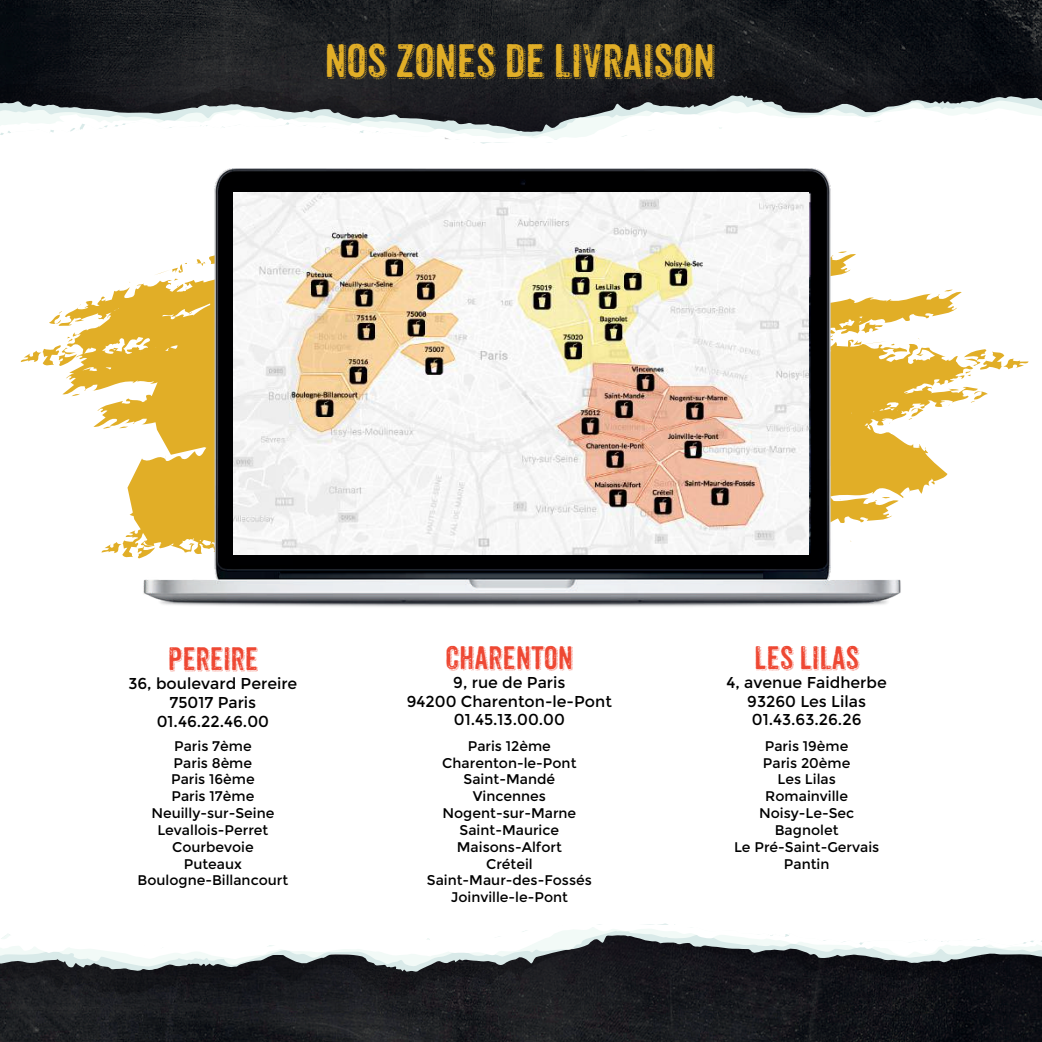
<style>
.page{position:relative;width:1042px;height:1042px;background:#fff}
.page>*{position:absolute;margin:0;border:0;box-sizing:border-box;transform-origin:0 0}
.t1{font:45.5px "Anodyne Combined";color:#e1ae27}
.t2{font:31.5px "Anodyne Combined";color:#ee4833}
.t3{font:15.75px/18.9px "Montserrat";color:#000;text-align:center}
.t4{font:14px/16.8px "Montserrat";color:#000;text-align:center}
</style>
<div class="page">
<svg style="left:0;top:0;width:1042px;height:70px"></svg>
<svg style="left:0;top:70px;width:1042px;height:25px;fill:#1a1b20"></svg>
<svg style="left:0;top:95px;width:1042px;height:49px;fill:#1a1b1f"></svg>
<svg style="left:0;top:100px;width:1042px;height:43px"></svg>
<svg style="left:0;top:997px;width:1042px;height:45px"></svg>
<svg style="left:0;top:972px;width:1042px;height:25px;fill:#17181c"></svg>
<svg style="left:0;top:923px;width:1042px;height:49px;fill:#16171b"></svg>
<svg style="left:0;top:924px;width:1042px;height:43px"></svg>
<svg style="left:59px;top:282px;width:919px;height:277px"></svg>
<svg style="left:963px;top:349px;width:65px;height:27px"></svg>
<svg style="left:967px;top:389px;width:21px;height:13px"></svg>
<svg style="left:103px;top:426px;width:9px;height:3px"></svg>
<svg style="left:905px;top:407px;width:18px;height:13px"></svg>
<svg style="left:119px;top:422px;width:16px;height:6px"></svg>
<svg style="left:938px;top:290px;width:15px;height:6px"></svg>
<svg style="left:21px;top:337px;width:56px;height:31px"></svg>
<svg style="left:49px;top:311px;width:18px;height:14px"></svg>
<img style="left:141px;top:168px;width:761px;height:439px">
<img style="left:234px;top:193px;width:574px;height:361px">
<h1 class="t1" style="left:324px;top:33px;width:392px">NOS ZONES DE LIVRAISON</h1>
<h2 class="t2" style="left:168px;top:640px;width:92px">PEREIRE</h2>
<p class="t3" style="left:128px;top:674px;width:170px">36, boulevard Pereire<br>75017 Paris<br>01.46.22.46.00</p>
<p class="t4" style="left:137px;top:738px;width:152px">Paris 7ème<br>Paris 8ème<br>Paris 16ème<br>Paris 17ème<br>Neuilly-sur-Seine<br>Levallois-Perret<br>Courbevoie<br>Puteaux<br>Boulogne-Billancourt</p>
<h2 class="t2" style="left:445px;top:638px;width:129px">CHARENTON</h2>
<p class="t3" style="left:407px;top:673px;width:207px">9, rue de Paris<br>94200 Charenton-le-Pont<br>01.45.13.00.00</p>
<p class="t4" style="left:427px;top:738px;width:166px">Paris 12ème<br>Charenton-le-Pont<br>Saint-Mandé<br>Vincennes<br>Nogent-sur-Marne<br>Saint-Maurice<br>Maisons-Alfort<br>Créteil<br>Saint-Maur-des-Fossés<br>Joinville-le-Pont</p>
<h2 class="t2" style="left:754px;top:638px;width:106px">LES LILAS</h2>
<p class="t3" style="left:726px;top:673px;width:162px">4, avenue Faidherbe<br>93260 Les Lilas<br>01.43.63.26.26</p>
<p class="t4" style="left:734px;top:738px;width:147px">Paris 19ème<br>Paris 20ème<br>Les Lilas<br>Romainville<br>Noisy-Le-Sec<br>Bagnolet<br>Le Pré-Saint-Gervais<br>Pantin</p>
</div>
